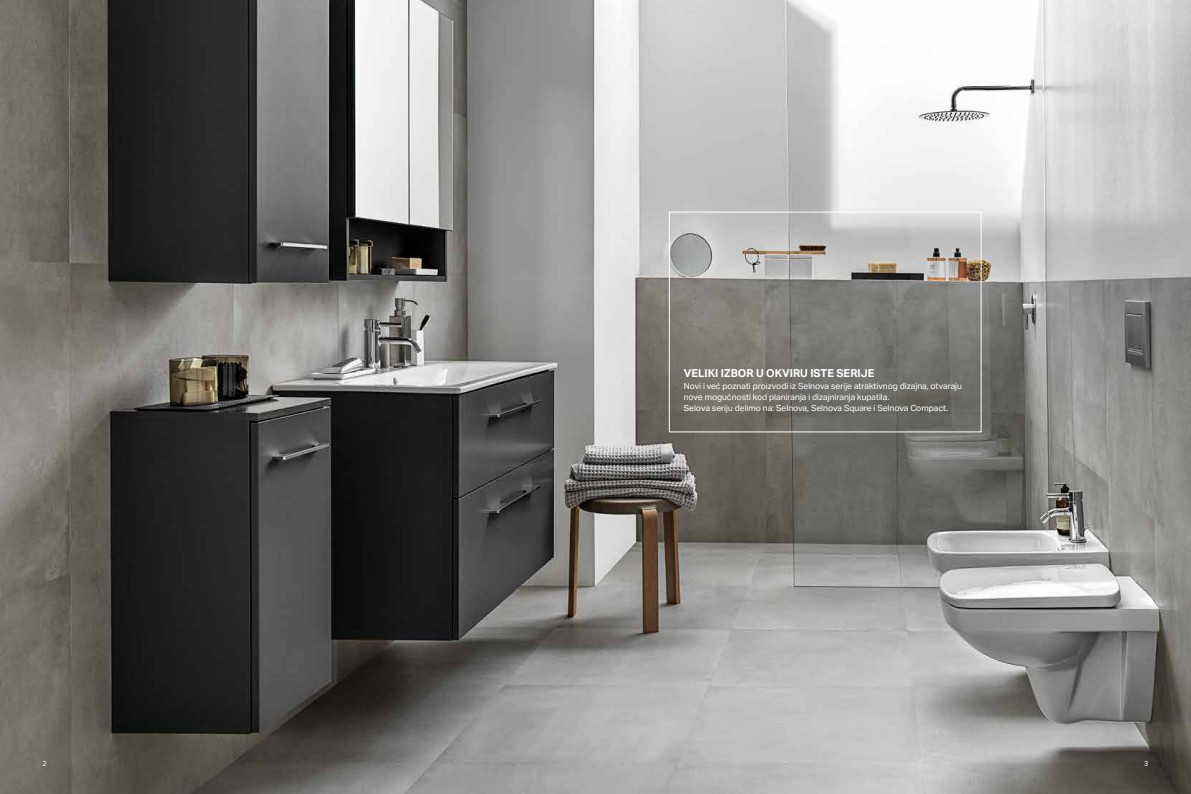
<style>
.page{position:relative;width:1191px;height:794px;background:#fff}
.page>*{position:absolute;margin:0;border:0;box-sizing:border-box;transform-origin:0 0}
.t1{font:700 11px "Aktiv Grotesk Geberit";color:#fff}
.t2{font:8.5px/11px "Aktiv Grotesk Geberit";color:#fff}
.t3{font:7px "Aktiv Grotesk Geberit";color:#fff}
</style>
<div class="page">
<img style="left:0;top:0;width:1191px;height:794px">
<div style="left:669px;top:212px;width:312px;height:220px;border:1px solid #fff"></div>
<p class="t1" style="left:684px;top:367px;width:192px">VELIKI IZBOR U OKVIRU ISTE SERIJE</p>
<p class="t2" style="left:684px;top:381px;width:280px">Novi i već poznati proizvodi iz Selnova serije atraktivnog dizajna, otvaraju nove mogućnosti kod planiranja i dizajniranja kupatila.<br>Selova seriju delimo na: Selnova, Selnova Square i Selnova Compact.</p>
<p class="t3" style="left:43px;top:759px;width:6px">2</p>
<p class="t3" style="left:1144px;top:759px;width:6px">3</p>
</div>
